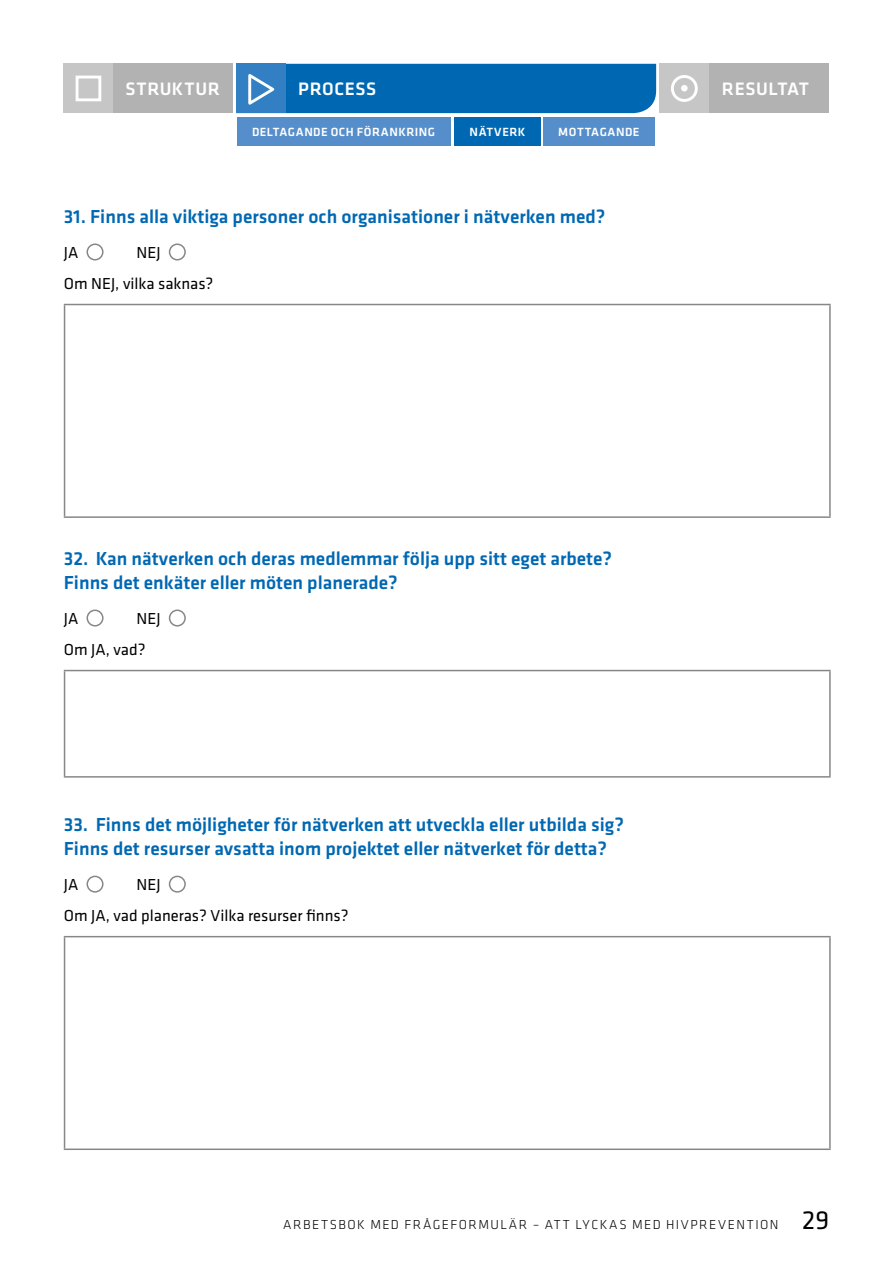
<style>
.page{position:relative;width:893px;height:1263px;background:#fff}
.page>*{position:absolute;margin:0;border:0;box-sizing:border-box;transform-origin:0 0}
.Fråga_1_blå_luft_eft{font:500 19.5px/24px "Klavika";color:#0068b3}
.t1{font:500 18.6px "Klavika";letter-spacing:.03em;color:#fff}
.Fråga_Reg{font:16.5px "Klavika";color:#000}
.t2{font:300 13.5px "Klavika";letter-spacing:.11em;color:#000}
.t3{font:500 12.3px "Klavika";letter-spacing:.035em;color:#fff}
.s1{font-weight:400;font-size:27px}
</style>
<div class="page">
<div style="left:454px;top:117px;width:87px;height:29px;background:#0068b3"></div>
<div style="left:543px;top:117px;width:111px;height:29px;background:#568ecb"></div>
<div style="left:237px;top:117px;width:213px;height:29px;background:#568ecb"></div>
<div style="left:64px;top:64px;width:168px;height:49px;background:#b3b2b2"></div>
<div style="left:64px;top:64px;width:49px;height:49px;background:#c6c6c6"></div>
<div style="left:76px;top:76px;width:25px;height:25px;border:3px solid #fff"></div>
<svg style="left:237px;top:64px;width:419px;height:49px;background:#096cb5"></svg>
<div style="left:660px;top:64px;width:169px;height:49px;background:#b3b2b2"></div>
<div style="left:660px;top:64px;width:49px;height:49px;background:#c6c6c6"></div>
<div style="left:671px;top:75px;width:27px;height:27px;border:3px solid #fff;border-radius:50%"></div>
<div style="left:681px;top:85px;width:7px;height:6px;background:#fff;border-radius:50%"></div>
<div style="left:87px;top:243px;width:17px;height:17px;border:2px solid #878787;border-radius:50%"></div>
<div style="left:169px;top:243px;width:17px;height:17px;border:2px solid #878787;border-radius:50%"></div>
<hr style="left:64px;top:304px;width:767px;height:1px;background:#878787">
<hr style="left:64px;top:305px;width:1px;height:211px;background:#878787">
<hr style="left:829px;top:305px;width:2px;height:211px;background:#878787">
<hr style="left:64px;top:516px;width:767px;height:2px;background:#878787">
<div style="left:87px;top:609px;width:17px;height:17px;border:2px solid #878787;border-radius:50%"></div>
<div style="left:169px;top:609px;width:17px;height:17px;border:2px solid #878787;border-radius:50%"></div>
<hr style="left:64px;top:670px;width:767px;height:1px;background:#878787">
<hr style="left:64px;top:671px;width:1px;height:105px;background:#878787">
<hr style="left:829px;top:671px;width:2px;height:105px;background:#878787">
<hr style="left:64px;top:776px;width:767px;height:2px;background:#878787">
<div style="left:87px;top:876px;width:17px;height:17px;border:2px solid #878787;border-radius:50%"></div>
<div style="left:169px;top:876px;width:17px;height:17px;border:2px solid #878787;border-radius:50%"></div>
<hr style="left:64px;top:936px;width:767px;height:1px;background:#878787">
<hr style="left:64px;top:937px;width:1px;height:211px;background:#878787">
<hr style="left:829px;top:937px;width:2px;height:211px;background:#878787">
<hr style="left:64px;top:1148px;width:767px;height:2px;background:#878787">
<p class="t1" style="left:125px;top:79px;width:96px">STRUKTUR</p>
<p class="t1" style="left:298px;top:79px;width:79px">PROCESS</p>
<p class="t1" style="left:722px;top:79px;width:89px">RESULTAT</p>
<p class="t3" style="left:252px;top:125px;width:184px">DELTAGANDE OCH FÖRANKRING</p>
<p class="t3" style="left:470px;top:125px;width:57px">NÄTVERK</p>
<p class="t3" style="left:558px;top:125px;width:83px">MOTTAGANDE</p>
<p class="Fråga_1_blå_luft_eft" style="left:64px;top:205px;width:543px">31. Finns alla viktiga personer och organisationer i nätverken med?</p>
<p class="Fråga_Reg" style="left:64px;top:244px;width:16px">JA</p>
<p class="Fråga_Reg" style="left:137px;top:244px;width:26px">NEJ</p>
<p class="Fråga_Reg" style="left:64px;top:275px;width:151px">Om NEJ, vilka saknas?</p>
<p class="Fråga_1_blå_luft_eft" style="left:64px;top:547px;width:550px">32. Kan nätverken och deras medlemmar följa upp sitt eget arbete?<br>Finns det enkäter eller möten planerade?</p>
<p class="Fråga_Reg" style="left:64px;top:610px;width:16px">JA</p>
<p class="Fråga_Reg" style="left:137px;top:610px;width:26px">NEJ</p>
<p class="Fråga_Reg" style="left:64px;top:641px;width:83px">Om JA, vad?</p>
<p class="Fråga_1_blå_luft_eft" style="left:64px;top:813px;width:562px">33. Finns det möjligheter för nätverken att utveckla eller utbilda sig?<br>Finns det resurser avsatta inom projektet eller nätverket för detta?</p>
<p class="Fråga_Reg" style="left:64px;top:876px;width:16px">JA</p>
<p class="Fråga_Reg" style="left:137px;top:876px;width:26px">NEJ</p>
<p class="Fråga_Reg" style="left:64px;top:907px;width:286px">Om JA, vad planeras? Vilka resurser finns?</p>
<p class="t2" style="left:283px;top:1217px;width:547px">ARBETSBOK MED FRÅGEFORMULÄR – ATT LYCKAS MED HIVPREVENTION <span class="s1">29</span></p>
</div>
